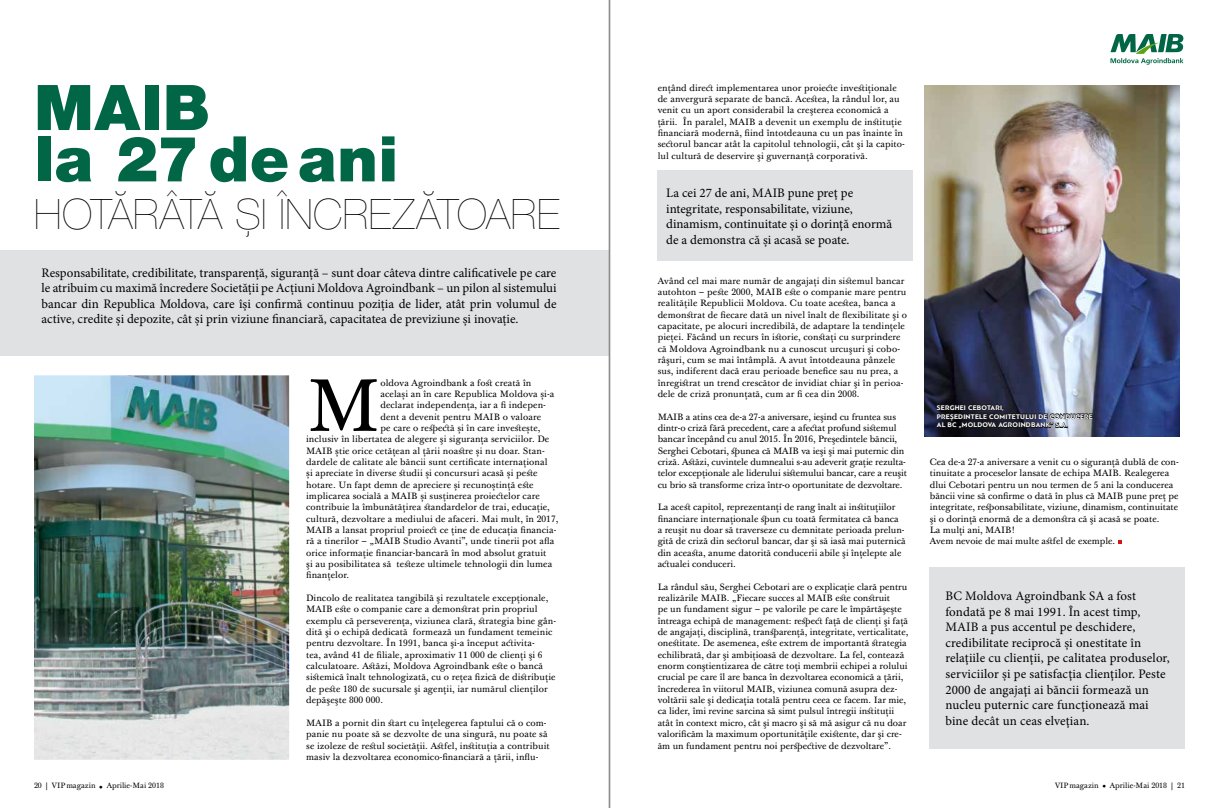
<style>
.page{position:relative;width:1219px;height:808px;background:#fff}
.page>*{position:absolute;margin:0;border:0;box-sizing:border-box;transform-origin:0 0}
.t1{font:72.7px "Baskerville 10 Pro";color:#000}
.t2{font:900 63px/51.3px "Helvetica Neue LT Pro";letter-spacing:.01em;color:#006646}
.t3{font:200 42px "Helvetica Neue LT Pro";letter-spacing:.015em;color:#000}
.t4{font:13px/15.6px "Minion Pro";letter-spacing:.005em;color:#000}
.t5{font:9px/11.3px "Baskerville 10 Pro";letter-spacing:.01em;color:#000}
.t6{font:9px/11.3px "Baskerville 10 Pro";letter-spacing:-.01em;color:#000}
.t7{font:7.5px "Baskerville 10 Pro";color:#000}
.t8{font:700 7px/8.9px "PF Bague Sans Pro";letter-spacing:.03em;color:#fff}
.s1{font-weight:700}
</style>
<div class="page">
<div style="left:658px;top:170px;width:255px;height:91px;background:#e0e1e2"></div>
<img style="left:924px;top:85px;width:255px;height:352px">
<svg style="left:936px;top:404px;width:157px;height:25px;background:#3e414b"></svg>
<img style="left:34px;top:375px;width:255px;height:385px">
<div style="left:0;top:250px;width:609px;height:106px;background:#e0e1e2"></div>
<svg style="left:1110px;top:34px;width:73px;height:31px"></svg>
<svg style="left:1118px;top:540px;width:4px;height:4px"></svg>
<div style="left:930px;top:567px;width:255px;height:181px;background:#e0e1e2"></div>
<hr style="left:609px;top:0;width:1px;height:808px;background:#808183">
<h2 class="t2" style="left:34px;top:82px;width:365px">MAIB<br>la 27 de ani</h2>
<h3 class="t3" style="left:34px;top:190px;width:527px">HOTĂRÂTĂ ŞI ÎNCREZĂTOARE</h3>
<p class="t4" style="left:42px;top:265px;width:516px;text-align:justify">Responsabilitate, credibilitate, transparență, siguranță – sunt doar câteva dintre calificativele pe care le atribuim cu maximă încredere Societății pe Acțiuni Moldova Agroindbank – un pilon al sistemului bancar din Republica Moldova, care își confirmă continuu poziția de lider, atât prin volumul de active, credite și depozite, cât și prin viziune financiară, capacitatea de previziune și inovație.</p>
<p class="t5" style="left:380px;top:377px;width:152px">oldova Agroindbank a fost creată în</p>
<p class="t5" style="left:380px;top:389px;width:175px">același an în care Republica Moldova și-a</p>
<p class="t5" style="left:380px;top:400px;width:167px">declarat independența, iar a fi indepen-</p>
<p class="t5" style="left:380px;top:411px;width:162px">dent a devenit pentru MAIB o valoare</p>
<p class="t5" style="left:380px;top:423px;width:161px">pe care o respectă și în care investește,</p>
<p class="t5" style="left:306px;top:434px;width:245px">inclusiv în libertatea de alegere şi siguranţa serviciilor. De</p>
<p class="t5" style="left:306px;top:445px;width:240px">MAIB știe orice cetățean al țării noastre și nu doar. Stan-</p>
<p class="t5" style="left:306px;top:457px;width:243px">dardele de calitate ale băncii sunt certificate internațional</p>
<p class="t5" style="left:306px;top:468px;width:233px">și apreciate în diverse studii și concursuri acasă și peste</p>
<p class="t5" style="left:306px;top:479px;width:229px">hotare. Un fapt demn de apreciere și recunoștință este</p>
<p class="t5" style="left:306px;top:491px;width:235px">implicarea socială a MAIB și susținerea proiectelor care</p>
<p class="t5" style="left:306px;top:502px;width:245px">contribuie la îmbunătățirea standardelor de trai, educație,</p>
<p class="t5" style="left:306px;top:513px;width:254px">cultură, dezvoltare a mediului de afaceri. Mai mult, în 2017,</p>
<p class="t5" style="left:306px;top:525px;width:252px">MAIB a lansat propriul proiect ce ţine de educaţia financia-</p>
<p class="t5" style="left:306px;top:536px;width:250px">ră a tinerilor – „MAIB Studio Avanti”, unde tinerii pot afla</p>
<p class="t5" style="left:306px;top:547px;width:242px">orice informaţie financiar-bancară în mod absolut gratuit</p>
<p class="t5" style="left:306px;top:559px;width:248px">şi au posibilitatea să testeze ultimele tehnologii din lumea</p>
<p class="t5" style="left:306px;top:570px;width:45px">finanţelor.</p>
<p class="t5" style="left:306px;top:593px;width:251px">Dincolo de realitatea tangibilă şi rezultatele excepţionale, MAIB este o companie care a demonstrat prin propriul exemplu că perseverenţa, viziunea clară, strategia bine gân&shy;dită şi o echipă dedicată formează un fundament temeinic pentru dezvoltare. În 1991, banca şi-a început activita-<br>tea, având 41 de filiale, aproximativ 11 000 de clienţi şi 6 calculatoare. Astăzi, Moldova Agroindbank este o bancă sistemică înalt tehnologizată, cu o reţea fizică de distribuţie de peste 180 de sucursale şi agenţii, iar numărul clienţilor depăşeşte 800 000.</p>
<p class="t5" style="left:306px;top:717px;width:245px">MAIB a pornit din start cu înţelegerea faptului că o com&shy;panie nu poate să se dezvolte de una singură, nu poate să se izoleze de restul societăţii. Astfel, instituţia a contribuit masiv la dezvoltarea economico-financiară a ţării, influ-</p>
<h1 class="t1" style="left:306px;top:361px;width:77px">M</h1>
<p class="t5" style="left:658px;top:82px;width:249px">enţând direct implementarea unor proiecte investiţionale de anvergură separate de bancă. Acestea, la rândul lor, au venit cu un aport considerabil la creşterea economică a ţării. În paralel, MAIB a devenit un exemplu de instituţie financiară modernă, fiind întotdeauna cu un pas înainte în sectorul bancar atât la capitolul tehnologii, cât şi la capito&shy;lul cultură de deservire şi guvernanţă corporativă.</p>
<h3 class="t4" style="left:666px;top:185px;width:228px">La cei 27 de ani, MAIB pune preţ pe integritate, responsabilitate, viziune, dinamism, continuitate şi o dorinţă enormă de a demonstra că şi acasă se poate.</h3>
<p class="t5" style="left:658px;top:275px;width:251px">Având cel mai mare număr de angajaţi din sistemul bancar autohton – peste 2000, MAIB este o companie mare pentru realităţile Republicii Moldova. Cu toate acestea, banca a demonstrat de fiecare dată un nivel înalt de flexibilitate şi o capacitate, pe alocuri incredibilă, de adaptare la tendinţele pieţei. Făcând un recurs în istorie, constaţi cu surprindere că Moldova Agroindbank nu a cunoscut urcuşuri şi cobo&shy;râşuri, cum se mai întâmplă. A avut întotdeauna pânzele sus, indiferent dacă erau perioade benefice sau nu prea, a înregistrat un trend crescător de invidiat chiar şi în perioa&shy;dele de criză pronunţată, cum ar fi cea din 2008.</p>
<p class="t6" style="left:658px;top:411px;width:251px">MAIB a atins cea de-a 27-a aniversare, ieşind cu fruntea sus dintr-o criză fără precedent, care a afectat profund sistemul bancar începând cu anul 2015. În 2016, Preşedintele băncii, Serghei Cebotari, spunea că MAIB va ieşi şi mai puternic din criză. Astăzi, cuvintele dumnealui s-au adeverit graţie rezulta&shy;telor excepţionale ale liderului sistemului bancar, care a reuşit cu brio să transforme criza într-o oportunitate de dezvoltare.</p>
<p class="t5" style="left:658px;top:502px;width:249px">La acest capitol, reprezentanţi de rang înalt ai instituţiilor financiare internaţionale spun cu toată fermitatea că banca<br>a reuşit nu doar să traverseze cu demnitate perioada prelun&shy;gită de criză din sectorul bancar, dar şi să iasă mai puternică din aceasta, anume datorită conducerii abile şi înţelepte ale actualei conduceri.</p>
<p class="t5" style="left:658px;top:581px;width:252px">La rândul său, Serghei Cebotari are o explicaţie clară pentru realizările MAIB. „Fiecare succes al MAIB este construit<br>pe un fundament sigur – pe valorile pe care le împărtăşeşte întreaga echipă de management: respect faţă de clienţi şi faţă de angajaţi, disciplină, transparenţă, integritate, verticalitate, onestitate. De asemenea, este extrem de importantă strategia echilibrată, dar şi ambițioasă de dezvoltare. La fel, contează enorm conştientizarea de către toţi membrii echipei a rolului crucial pe care îl are banca în dezvoltarea economică a ţării, încrederea în viitorul MAIB, viziunea comună asupra dez&shy;voltării sale şi dedicaţia totală pentru ceea ce facem. Iar mie, ca lider, îmi revine sarcina să simt pulsul întregii instituţii atât în context micro, cât şi macro şi să mă asigur că nu doar valorificăm la maximum oportunităţile existente, dar şi cre&shy;ăm un fundament pentru noi perspective de dezvoltare”.</p>
<p class="t8" style="left:937px;top:403px;width:158px">SERGHEI CEBOTARI,<br>PREŞEDINTELE COMITETULUI DE CONDUCERE</p>
<p class="t8" style="left:937px;top:421px;width:132px">AL BC „MOLDOVA AGROINDBANK” S.A.</p>
<p class="t5" style="left:930px;top:457px;width:250px">Cea de-a 27-a aniversare a venit cu o siguranţă dublă de con&shy;tinuitate a proceselor lansate de echipa MAIB. Realegerea dlui Cebotari pentru un nou termen de 5 ani la conducerea băncii vine să confirme o dată în plus că MAIB pune preţ pe integritate, responsabilitate, viziune, dinamism, continuitate şi o dorinţă enormă de a demonstra că şi acasă se poate.<br>La mulţi ani, MAIB!<br>Avem nevoie de mai multe astfel de exemple.</p>
<p class="t4" style="left:945px;top:588px;width:226px">BC Moldova Agroindbank SA a fost fondată pe 8 mai 1991. În acest timp, MAIB a pus accentul pe deschidere, credibilitate reciprocă şi onestitate în relaţiile cu clienţii, pe calitatea produselor, serviciilor şi pe satisfacţia clienţilor. Peste 2000 de angajaţi ai băncii formează un nucleu puternic care funcţionează mai bine decât un ceas elveţian.</p>
<p class="t7" style="left:34px;top:781px;width:131px">20 | VIPmagazin <span class="s1">•</span> Aprilie-Mai 2018</p>
<p class="t7" style="left:1055px;top:781px;width:131px">VIPmagazin <span class="s1">•</span> Aprilie-Mai 2018 | 21</p>
</div>
